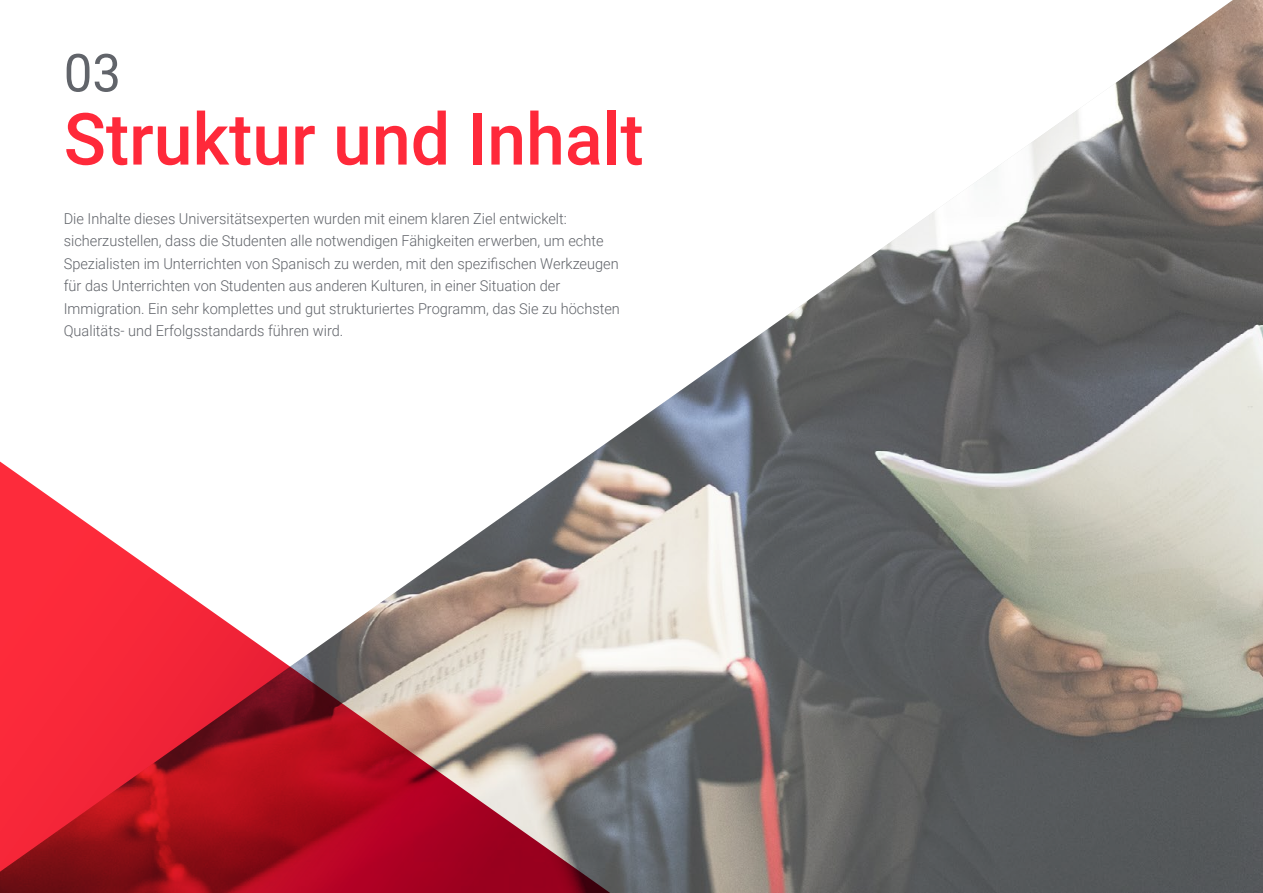
<style>
.page{position:relative;width:1263px;height:893px;background:#fff}
.page>*{position:absolute;margin:0;border:0;box-sizing:border-box;transform-origin:0 0}
.t1{font:500 72px "Roboto";color:#ff293a}
.t2{font:52.5px "Roboto";color:#61646a}
.t3{font:300 15px/22.5px "Roboto";color:#61646a}
</style>
<div class="page">
<img style="left:602px;top:0;width:661px;height:893px">
<svg style="left:0;top:446px;width:640px;height:447px"></svg>
<h2 class="t2" style="left:64px;top:36px;width:59px">03</h2>
<h1 class="t1" style="left:64px;top:89px;width:581px">Struktur und Inhalt</h1>
<p class="t3" style="left:64px;top:207px;width:558px">Die Inhalte dieses Universitätsexperten wurden mit einem klaren Ziel entwickelt: sicherzustellen, dass die Studenten alle notwendigen Fähigkeiten erwerben, um echte Spezialisten im Unterrichten von Spanisch zu werden, mit den spezifischen Werkzeugen für das Unterrichten von Studenten aus anderen Kulturen, in einer Situation der Immigration. Ein sehr komplettes und gut strukturiertes Programm, das Sie zu höchsten Qualitäts- und Erfolgsstandards führen wird.</p>
</div>
